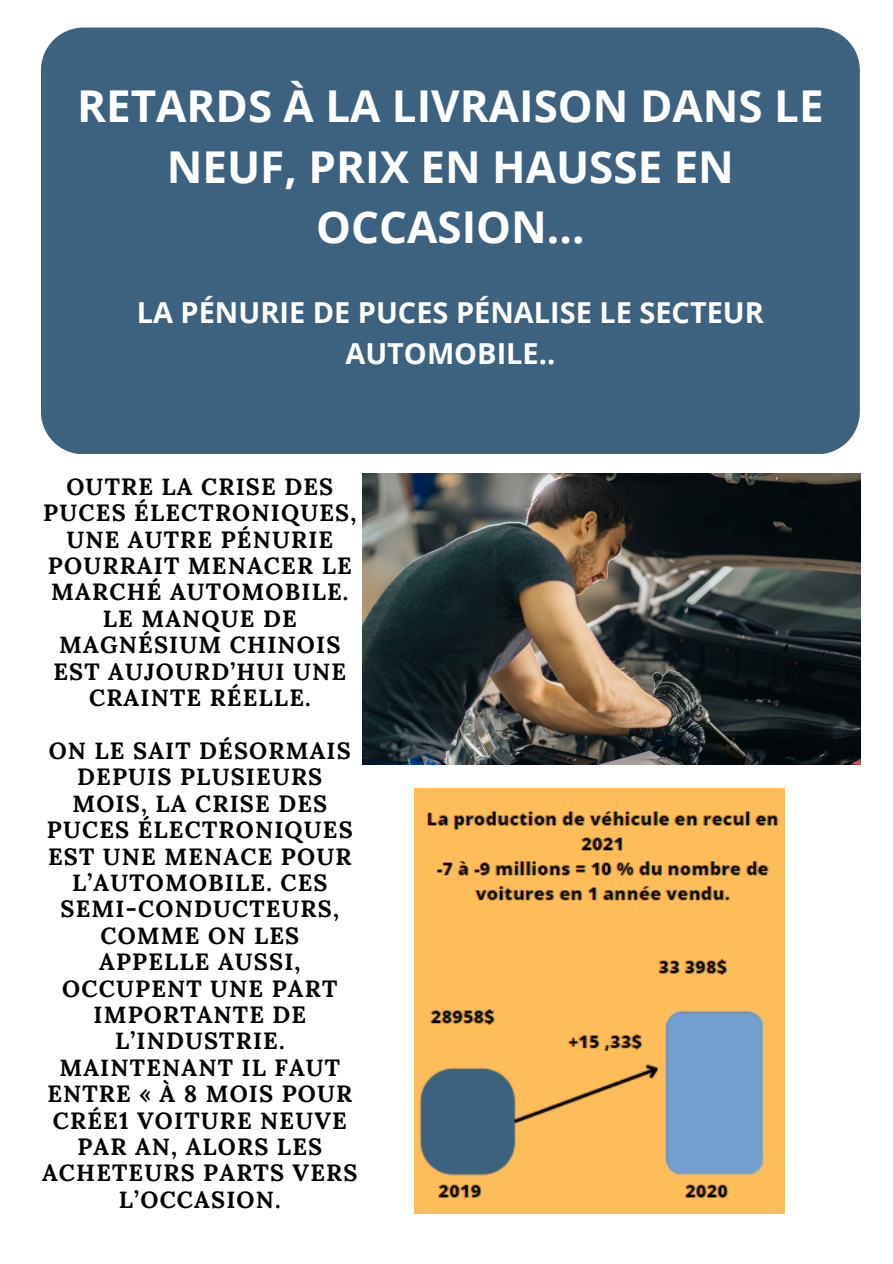
<style>
.page{position:relative;width:893px;height:1264px;background:#fff}
.page>*{position:absolute;margin:0;border:0;box-sizing:border-box;transform-origin:0 0}
.t1{font:700 43.95px/60.8px "Open Sans";color:#fff;text-align:center}
.t2{font:700 28.95px/40.5px "Open Sans";color:#fff;text-align:center}
.t3{font:700 23.4px/26.4px "Lora";letter-spacing:.05em;color:#000;text-align:center}
</style>
<div class="page">
<div style="left:41px;top:28px;width:818px;height:426px;background:#3c627f"></div>
<img style="left:363px;top:473px;width:497px;height:292px">
<img style="left:414px;top:788px;width:370px;height:425px">
<p class="t1" style="left:77px;top:75px;width:747px">RETARDS À LA LIVRAISON DANS LE<br>NEUF, PRIX EN HAUSSE EN<br>OCCASION...</p>
<p class="t2" style="left:137px;top:292px;width:628px">LA PÉNURIE DE PUCES PÉNALISE LE SECTEUR<br>AUTOMOBILE..</p>
<p class="t3" style="left:43px;top:473px;width:314px">OUTRE LA CRISE DES<br>PUCES ÉLECTRONIQUES,<br>UNE AUTRE PÉNURIE<br>POURRAIT MENACER LE<br>MARCHÉ AUTOMOBILE.<br>LE MANQUE DE<br>MAGNÉSIUM CHINOIS<br>EST AUJOURD’HUI UNE<br>CRAINTE RÉELLE.</p>
<p class="t3" style="left:47px;top:737px;width:307px">ON LE SAIT DÉSORMAIS<br>DEPUIS PLUSIEURS<br>MOIS, LA CRISE DES<br>PUCES ÉLECTRONIQUES<br>EST UNE MENACE POUR<br>L’AUTOMOBILE. CES<br>SEMI-CONDUCTEURS,<br>COMME ON LES<br>APPELLE AUSSI,<br>OCCUPENT UNE PART<br>IMPORTANTE DE<br>L’INDUSTRIE.</p>
<p class="t3" style="left:47px;top:1054px;width:306px">MAINTENANT IL FAUT<br>ENTRE « À 8 MOIS POUR<br>CRÉE1 VOITURE NEUVE<br>PAR AN, ALORS LES</p>
<p class="t3" style="left:42px;top:1159px;width:317px">ACHETEURS PARTS VERS<br>L’OCCASION.</p>
</div>
